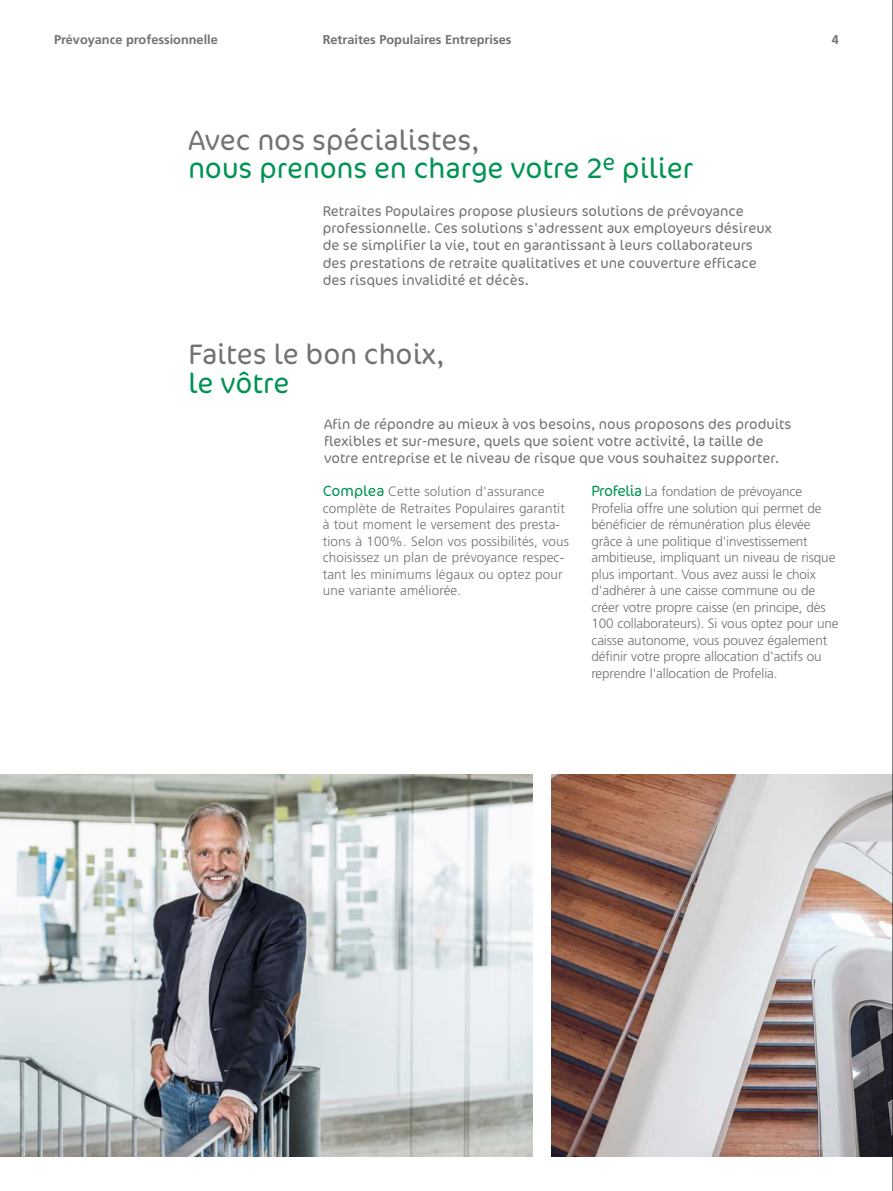
<style>
.page{position:relative;width:893px;height:1191px;background:#fff}
.page>*{position:absolute;margin:0;border:0;box-sizing:border-box;transform-origin:0 0}
.t1{font:300 28.5px/28.5px "Cocon OT";color:#009352}
.t2{font:300 28.5px "Cocon OT";color:#737272}
.t3{font:300 14.25px/17.2px "Cocon OT";color:#737272}
.t4{font:300 13.5px/16.5px "Frutiger LT Std";letter-spacing:-.01em;color:#737272}
.t5{font:300 13.5px/16.5px "Frutiger LT Std";letter-spacing:.01em;color:#737272}
.t6{font:700 12.75px "Frutiger LT Std";color:#737272}
.s1{color:#737272}
.s2{font-family:"Cocon OT";font-size:15px;color:#009352}
</style>
<div class="page">
<img style="left:0;top:774px;width:532px;height:383px">
<img style="left:552px;top:774px;width:340px;height:383px">
<hr style="left:892px;top:0;width:1px;height:1191px;background:#000">
<p class="t6" style="left:54px;top:32px;width:165px">Prévoyance professionnelle</p>
<p class="t6" style="left:323px;top:32px;width:190px">Retraites Populaires Entreprises</p>
<p class="t6" style="left:832px;top:32px;width:9px">4</p>
<h1 class="t1" style="left:188px;top:126px;width:506px"><span class="s1">Avec nos spécialistes,<br></span>nous prenons en charge votre 2<sup>e</sup> pilier</h1>
<p class="t3" style="left:323px;top:203px;width:451px">Retraites Populaires propose plusieurs solutions de prévoyance professionnelle. Ces solutions s'adressent aux employeurs désireux de se simplifier la vie, tout en garantissant à leurs collaborateurs des prestations de retraite qualitatives et une couverture efficace des risques invalidité et décès.</p>
<h1 class="t2" style="left:188px;top:338px;width:258px">Faites le bon choix,</h1>
<h1 class="t1" style="left:188px;top:369px;width:102px">le vôtre</h1>
<p class="t3" style="left:324px;top:415px;width:469px">Afin de répondre au mieux à vos besoins, nous proposons des produits flexibles et sur-mesure, quels que soient votre activité, la taille de votre entreprise et le niveau de risque que vous souhaitez supporter.</p>
<p class="t5" style="left:323px;top:483px;width:248px"><span class="s2">Complea</span> Cette solution d'assurance complète de Retraites Populaires garantit à tout moment le versement des presta&shy;tions à 100%. Selon vos possibilités, vous choisissez un plan de prévoyance respec&shy;tant les minimums légaux ou optez pour une variante améliorée.</p>
<p class="t4" style="left:591px;top:483px;width:249px"><span class="s2">Profelia</span> La fondation de prévoyance Profelia offre une solution qui permet de bénéficier de rémunération plus élevée grâce à une politique d'investissement ambitieuse, impliquant un niveau de risque plus important. Vous avez aussi le choix d'adhérer à une caisse commune ou de créer votre propre caisse (en principe, dès 100 collaborateurs). Si vous optez pour une caisse autonome, vous pouvez également définir votre propre allocation d'actifs ou reprendre l'allocation de Profelia.</p>
</div>
